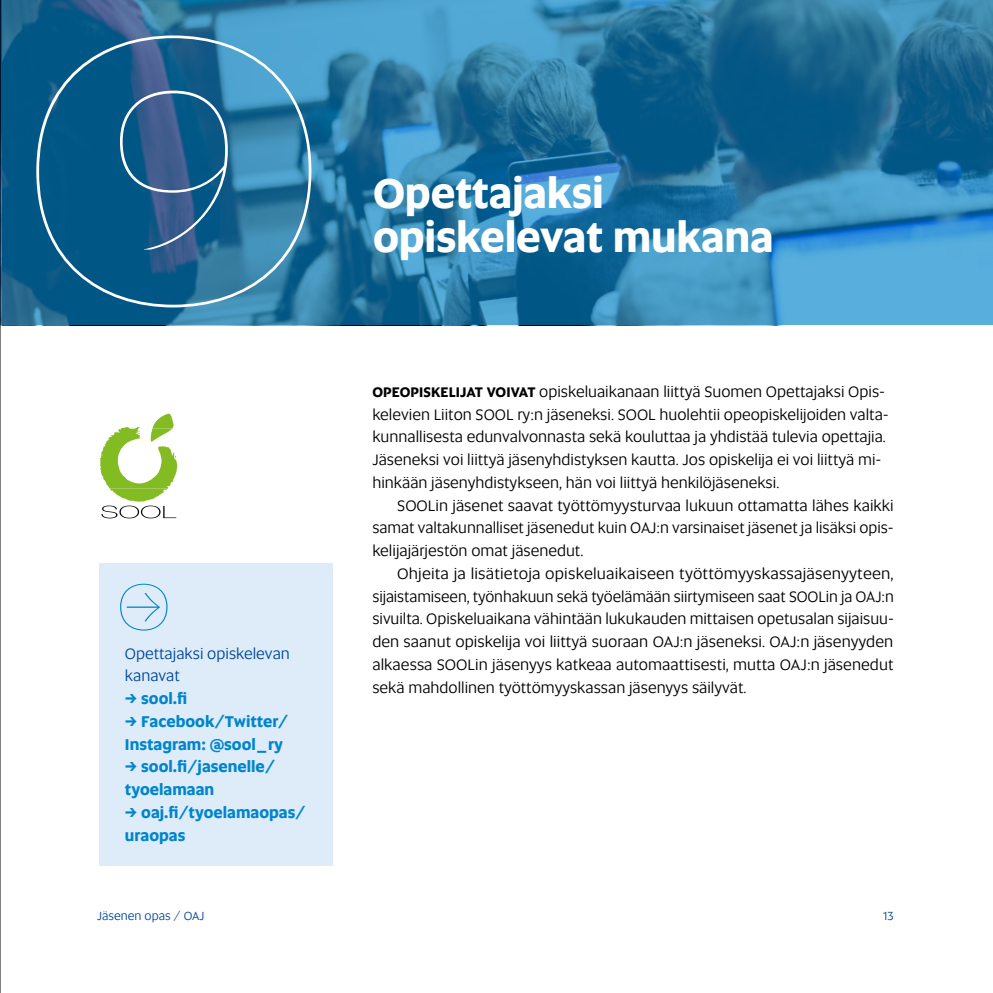
<style>
.page{position:relative;width:993px;height:993px;background:#fff}
.page>*{position:absolute;margin:0;border:0;box-sizing:border-box;transform-origin:0 0}
.t1{font:100 342.3px "Altis";color:#fff}
.t2{font:700 42px/43.8px "Altis";letter-spacing:-.005em;color:#fff}
.t3{font:15.75px/22.8px "Altis";color:#000;text-align:justify}
.t4{font:700 15.75px/22.8px "Altis";color:#0085cd}
.t5{font:15.75px/22.8px "Altis";color:#004699}
.t6{font:12.25px "Altis";color:#004699}
.s1{font-weight:700;font-size:14px}
</style>
<div class="page">
<div style="left:99px;top:563px;width:233px;height:302px;background:#deecf9"></div>
<svg style="left:100px;top:413px;width:77px;height:105px"></svg>
<svg style="left:1px;top:0;width:991px;height:324px;background:#2676a3"></svg>
<hr style="left:0;top:0;width:1px;height:992px;background:#000">
<h1 class="t1" style="left:21px;top:-47px;width:309px">⑨</h1>
<p class="t5" style="left:125px;top:641px;width:166px">Opettajaksi opiskelevan kanavat</p>
<p class="t4" style="left:125px;top:686px;width:64px">→ sool.fi</p>
<p class="t4" style="left:125px;top:709px;width:165px">→ Facebook/Twitter/<br>Instagram: @sool_ry</p>
<p class="t4" style="left:125px;top:754px;width:152px">→ sool.fi/jasenelle/ tyoelamaan</p>
<p class="t4" style="left:125px;top:800px;width:182px">→ oaj.fi/tyoelamaopas/ uraopas</p>
<h2 class="t2" style="left:373px;top:169px;width:402px">Opettajaksi opiskelevat mukana</h2>
<p class="t3" style="left:372px;top:379px;width:518px;text-align:left"><span class="s1">OPEOPISKELIJAT VOIVAT</span> opiskeluaikanaan liittyä Suomen Opettajaksi Opis&shy;kelevien Liiton SOOL ry:n jäseneksi. SOOL huolehtii opeopiskelijoiden valta&shy;kunnallisesta edunvalvonnasta sekä kouluttaa ja yhdistää tulevia opettajia.<br>Jäseneksi voi liittyä jäsenyhdistyksen kautta. Jos opiskelija ei voi liittyä mi&shy;hinkään jäsenyhdistykseen, hän voi liittyä henkilöjäseneksi.</p>
<p class="t3" style="left:372px;top:493px;width:523px;text-indent:25px">SOOLin jäsenet saavat työttömyysturvaa lukuun ottamatta lähes kaikki samat valtakunnalliset jäsenedut kuin OAJ:n varsinaiset jäsenet ja lisäksi opis&shy;kelijajärjestön omat jäsenedut.</p>
<p class="t3" style="left:372px;top:561px;width:523px;text-indent:25px">Ohjeita ja lisätietoja opiskeluaikaiseen työttömyyskassajäsenyyteen, sijaistamiseen, työnhakuun sekä työelämään siirtymiseen saat SOOLin ja OAJ:n sivuilta. Opiskeluaikana vähintään lukukauden mittaisen opetusalan sijaisuu&shy;den saanut opiskelija voi liittyä suoraan OAJ:n jäseneksi. OAJ:n jäsenyyden alkaessa SOOLin jäsenyys katkeaa automaattisesti, mutta OAJ:n jäsenedut sekä mahdollinen työttömyyskassan jäsenyys säilyvät.</p>
<p class="t6" style="left:97px;top:907px;width:109px">Jäsenen opas / OAJ</p>
<p class="t6" style="left:882px;top:907px;width:12px">13</p>
</div>
